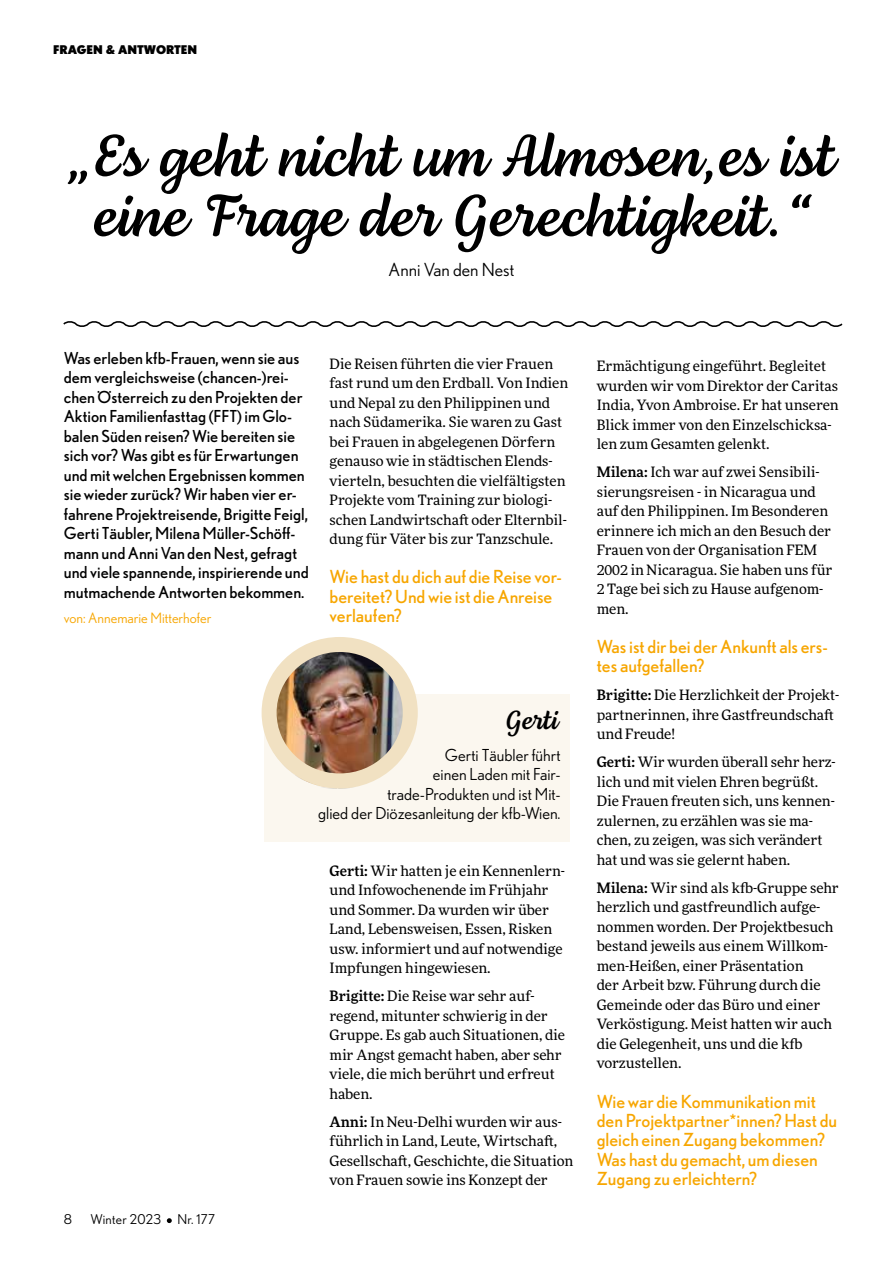
<style>
.page{position:relative;width:893px;height:1263px;background:#fff}
.page>*{position:absolute;margin:0;border:0;box-sizing:border-box;transform-origin:0 0}
.t1{font:60px/60px "Lemongrass Script";color:#000;text-align:center}
.t2{font:27px "Lemongrass Script";color:#000}
.t3{font:18px/19.5px "Nobel";color:#f7a600}
.t4{font:18px "Nobel";color:#000}
.t5{font:16.5px/19.5px "Nobel";color:#000}
.t6{font:16.5px/19.5px "Nobel";color:#000;text-align:right}
.t7{font:14.25px/19.5px "More Pro";color:#000}
.t8{font:14.25px "Nobel";color:#f7a600}
.t9{font:13.5px "Nobel";letter-spacing:.02em;color:#000}
.t10{font:900 12px "Nobel";color:#000}
.s1{font-weight:500}
</style>
<div class="page">
<svg style="left:167px;top:1218px;width:5px;height:5px"></svg>
<div style="left:264px;top:694px;width:305px;height:147px;background:#fbf7ef"></div>
<img style="left:261px;top:637px;width:156px;height:152px">
<svg style="left:63px;top:321px;width:780px;height:6px"></svg>
<div style="left:262px;top:637px;width:156px;height:151px;border:15px solid #f1e1c2;border-radius:50%"></div>
<p class="t10" style="left:53px;top:42px;width:146px">FRAGEN &amp; ANTWORTEN</p>
<h1 class="t1" style="left:69px;top:125px;width:767px">„Es geht nicht um Almosen,es ist eine Frage der Gerechtigkeit.“</h1>
<p class="t4" style="left:389px;top:260px;width:127px">Anni Van den Nest</p>
<p class="t5" style="left:64px;top:348px;width:247px">Was erleben kfb-Frauen, wenn sie aus dem vergleichsweise (chancen-)rei&shy;chen Österreich zu den Projekten der Aktion Familienfasttag (FFT) im Glo&shy;balen Süden reisen? Wie bereiten sie sich vor? Was gibt es für Erwartungen und mit welchen Ergebnissen kommen sie wieder zurück? Wir haben vier er&shy;fahrene Projektreisende, Brigitte Feigl, Gerti Täubler, Milena Müller-Schöff&shy;mann und Anni Van den Nest, gefragt und viele spannende, inspirierende und mutmachende Antworten bekommen.</p>
<p class="t8" style="left:64px;top:610px;width:149px">von: Annemarie Mitterhofer</p>
<p class="t7" style="left:330px;top:353px;width:240px">Die Reisen führten die vier Frauen fast rund um den Erdball. Von Indien und Nepal zu den Philippinen und nach Südamerika. Sie waren zu Gast bei Frauen in abgelegenen Dörfern genauso wie in städtischen Elends&shy;vierteln, besuchten die vielfältigsten Projekte vom Training zur biologi&shy;schen Landwirtschaft oder Elternbil&shy;dung für Väter bis zur Tanzschule.</p>
<p class="t3" style="left:330px;top:567px;width:234px">Wie hast du dich auf die Reise vor&shy;bereitet? Und wie ist die Anreise verlaufen?</p>
<p class="t9" style="left:64px;top:1211px;width:10px">8</p>
<p class="t9" style="left:91px;top:1211px;width:126px">Winter 2023 Nr. 177</p>
<h2 class="t2" style="left:505px;top:704px;width:54px">Gerti</h2>
<p class="t6" style="left:318px;top:745px;width:244px">Gerti Täubler führt<br>einen Laden mit Fair-<br>trade-Produkten und ist Mit-<br>glied der Diözesanleitung der kfb-Wien.</p>
<p class="t7" style="left:330px;top:860px;width:237px"><span class="s1">Gerti:</span> Wir hatten je ein Kennenlern&shy;und Infowochenende im Frühjahr und Sommer. Da wurden wir über<br>Land, Lebensweisen, Essen, Risken usw. informiert und auf notwendige<br>Impfungen hingewiesen.</p>
<p class="t7" style="left:330px;top:986px;width:237px"><span class="s1">Brigitte:</span> Die Reise war sehr auf&shy;regend, mitunter schwierig in der<br>Gruppe. Es gab auch Situationen, die mir Angst gemacht haben, aber sehr viele, die mich berührt und erfreut haben.</p>
<p class="t7" style="left:330px;top:1111px;width:245px"><span class="s1">Anni:</span> In Neu-Delhi wurden wir aus&shy;führlich in Land, Leute, Wirtschaft, Gesellschaft, Geschichte, die Situation von Frauen sowie ins Konzept der</p>
<p class="t7" style="left:597px;top:356px;width:243px">Ermächtigung eingeführt. Begleitet wurden wir vom Direktor der Caritas India, Yvon Ambroise. Er hat unseren Blick immer von den Einzelschicksa&shy;len zum Gesamten gelenkt.</p>
<p class="t7" style="left:597px;top:462px;width:237px"><span class="s1">Milena:</span> Ich war auf zwei Sensibili&shy;sierungsreisen - in Nicaragua und auf den Philippinen. Im Besonderen erinnere ich mich an den Besuch der<br>Frauen von der Organisation FEM<br>2002 in Nicaragua. Sie haben uns für<br>2 Tage bei sich zu Hause aufgenom&shy;men.</p>
<p class="t3" style="left:597px;top:636px;width:233px">Was ist dir bei der Ankunft als ers&shy;tes aufgefallen?</p>
<p class="t7" style="left:597px;top:685px;width:244px"><span class="s1">Brigitte:</span> Die Herzlichkeit der Projekt&shy;partnerinnen, ihre Gastfreundschaft und Freude!</p>
<p class="t7" style="left:597px;top:752px;width:240px"><span class="s1">Gerti:</span> Wir wurden überall sehr herz&shy;lich und mit vielen Ehren begrüßt.<br>Die Frauen freuten sich, uns kennen&shy;zulernen, zu erzählen was sie ma&shy;chen, zu zeigen, was sich verändert hat und was sie gelernt haben.</p>
<p class="t7" style="left:597px;top:877px;width:244px"><span class="s1">Milena:</span> Wir sind als kfb-Gruppe sehr herzlich und gastfreundlich aufge&shy;nommen worden. Der Projektbesuch bestand jeweils aus einem Willkom&shy;men-Heißen, einer Präsentation<br>der Arbeit bzw. Führung durch die<br>Gemeinde oder das Büro und einer<br>Verköstigung. Meist hatten wir auch die Gelegenheit, uns und die kfb vorzustellen.</p>
<p class="t3" style="left:597px;top:1091px;width:242px">Wie war die Kommunikation mit den Projektpartner*innen? Hast du gleich einen Zugang bekommen?<br>Was hast du gemacht, um diesen<br>Zugang zu erleichtern?</p>
</div>
